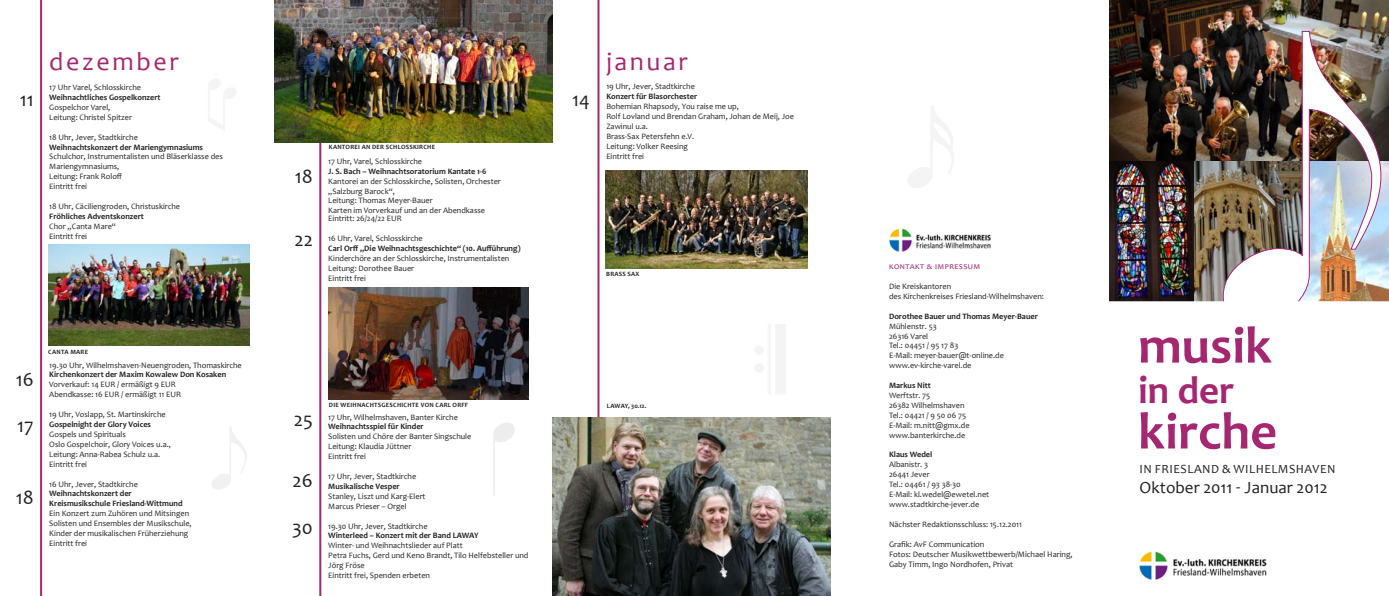
<style>
.page{position:relative;width:1389px;height:596px;background:#fff}
.page>*{position:absolute;margin:0;border:0;box-sizing:border-box;transform-origin:0 0}
.t1{font:700 52.4px "Candara";color:#a52671}
.t2{font:700 39px "Candara";color:#a52671}
.t3{font:26px "Candara";letter-spacing:.1em;color:#a52671}
.t4{font:20px "Candara";color:#231f20}
.t5{font:17px "Candara";color:#231f20}
.t6{font:12.5px "Candara";letter-spacing:.04em;color:#231f20}
.t7{font:9px "Candara";letter-spacing:.07em;color:#a52671}
.t8{font:8.4px/10px "Candara";color:#231f20}
.t9{font:8.2px/9.9px "Candara";color:#231f20}
.t10{font:700 8.2px/9.9px "Candara";color:#231f20}
.t11{font:700 6.5px "Candara";letter-spacing:.04em;color:#231f20}
</style>
<div class="page">
<hr style="left:40px;top:0;width:2px;height:595px;background:#a52671">
<svg style="left:493px;top:423px;width:22px;height:72px"></svg>
<img style="left:889px;top:228px;width:102px;height:24px">
<svg style="left:755px;top:324px;width:31px;height:70px"></svg>
<svg style="left:908px;top:106px;width:46px;height:82px"></svg>
<hr style="left:319px;top:0;width:2px;height:595px;background:#a52671">
<hr style="left:597px;top:0;width:2px;height:595px;background:#a52671">
<svg style="left:208px;top:78px;width:28px;height:52px"></svg>
<svg style="left:212px;top:425px;width:35px;height:64px"></svg>
<img style="left:1109px;top:0;width:280px;height:580px">
<img style="left:275px;top:0;width:278px;height:142px">
<img style="left:329px;top:287px;width:200px;height:112px">
<img style="left:553px;top:417px;width:277px;height:178px">
<img style="left:605px;top:170px;width:203px;height:98px">
<img style="left:48px;top:244px;width:202px;height:101px">
<h3 class="t4" style="left:20px;top:87px;width:15px">11</h3>
<h3 class="t3" style="left:49px;top:46px;width:131px">dezember</h3>
<p class="t9" style="left:49px;top:82px;width:93px">17 Uhr Varel, Schlosskirche</p>
<p class="t10" style="left:49px;top:92px;width:113px">Weihnachtliches Gospelkonzert</p>
<p class="t9" style="left:49px;top:102px;width:84px">Gospelchor Varel,<br>Leitung: Christel Spitzer</p>
<p class="t9" style="left:49px;top:132px;width:90px">18 Uhr, Jever, Stadtkirche</p>
<p class="t10" style="left:49px;top:142px;width:155px">Weihnachtskonzert der Mariengymnasiums</p>
<p class="t9" style="left:49px;top:152px;width:175px">Schulchor, I nstrumentalisten und Bläserklasse des<br>Mariengymnasiums,<br>Leitung: Frank Roloff<br>Eintritt frei</p>
<p class="t9" style="left:49px;top:201px;width:132px">18 Uhr, Cäciliengroden, Christuskirche</p>
<p class="t10" style="left:49px;top:211px;width:96px">Fröhliches Adventskonzert</p>
<p class="t9" style="left:49px;top:221px;width:68px">Chor „Canta Mare“<br>Eintritt frei</p>
<h3 class="t4" style="left:16px;top:367px;width:20px">16</h3>
<h3 class="t4" style="left:17px;top:413px;width:18px">17</h3>
<h3 class="t4" style="left:16px;top:485px;width:19px">18</h3>
<p class="t11" style="left:48px;top:347px;width:9px">canta</p>
<p class="t11" style="left:70px;top:347px;width:19px">mare</p>
<p class="t9" style="left:49px;top:360px;width:194px">19.30 Uhr, Wilhelmshaven-N euengroden, Thomaskirche</p>
<p class="t10" style="left:49px;top:369px;width:178px">Kirchenkonzert der Maxim Kowalew Don Kosaken</p>
<p class="t9" style="left:49px;top:379px;width:132px">Vorverkauf: 14 EUR / ermäßigt 9 EUR<br>Abendkasse: 16 EUR / ermäßigt 11 EUR</p>
<p class="t9" style="left:49px;top:409px;width:118px">19 Uhr, Voslapp, St. Martinskirche</p>
<p class="t10" style="left:49px;top:419px;width:103px">Gospelnight der Glory Voices</p>
<p class="t9" style="left:49px;top:429px;width:123px">Gospels und Spirituals<br>Oslo Gospelchoir, Glory Voices u.a.,<br>Leitung: Anna-Rabea Schulz u.a.<br>Eintritt frei</p>
<p class="t9" style="left:49px;top:478px;width:90px">16 Uhr, Jever, Stadtkirche</p>
<p class="t10" style="left:49px;top:488px;width:135px">Weihnachtskonzert der<br>Kreismusikschule Friesland-Wittmund</p>
<p class="t9" style="left:49px;top:508px;width:144px">Ein Konzert zum Zuhören und Mitsingen Solisten und Ensembles der Musikschule, Kinder der musikalischen Früherziehung Eintritt frei</p>
<h3 class="t4" style="left:295px;top:164px;width:19px">18</h3>
<h3 class="t4" style="left:294px;top:227px;width:20px">22</h3>
<p class="t11" style="left:329px;top:143px;width:10px">Kant</p>
<p class="t11" style="left:346px;top:143px;width:91px">orei an der Schlosskirche</p>
<p class="t9" style="left:328px;top:156px;width:95px">17 Uhr, Varel, Schlosskirche</p>
<p class="t10" style="left:328px;top:166px;width:160px">J. S. Bach – Weihnachtsoratorium Kantate 1-6</p>
<p class="t9" style="left:328px;top:176px;width:174px">Kantorei an der Schlosskirche, Solisten, Orchester „Salzburg Barock“,<br>Leitung: Thomas Meyer-Bauer<br>Karten im Vorverkauf und an der Abendkasse</p>
<p class="t9" style="left:328px;top:213px;width:74px">Eintritt: 26/24/22 EUR</p>
<p class="t9" style="left:328px;top:233px;width:96px">16 Uhr, Varel, Schlosskirche</p>
<p class="t10" style="left:328px;top:243px;width:194px">Carl Orff „Die Weihnachtsgeschichte“ (10. Aufführung)</p>
<p class="t9" style="left:328px;top:253px;width:183px">Kinderchöre an der Schlosskirche, I nstrumentalisten<br>Leitung: Dorothee Bauer<br>Eintritt frei</p>
<h3 class="t4" style="left:572px;top:87px;width:19px">14</h3>
<h3 class="t3" style="left:606px;top:45px;width:83px">januar</h3>
<p class="t9" style="left:606px;top:82px;width:90px">19 Uhr, Jever, Stadtkirche</p>
<p class="t10" style="left:606px;top:92px;width:92px">Konzert für Blasorchester</p>
<p class="t9" style="left:606px;top:102px;width:189px">Bohemian Rhapsody, You raise me up,<br>Rolf Lovland und Brendan Graham, Johan de Meij, Joe<br>Zawinul u.a.<br>Brass-Sax Petersfehn e.V.<br>Leitung: Volker Reesing<br>Eintritt frei</p>
<p class="t11" style="left:606px;top:270px;width:13px">brass</p>
<p class="t11" style="left:628px;top:270px;width:13px">sa x</p>
<h3 class="t4" style="left:294px;top:407px;width:21px">25</h3>
<h3 class="t4" style="left:293px;top:468px;width:22px">26</h3>
<h3 class="t4" style="left:292px;top:515px;width:22px">30</h3>
<p class="t11" style="left:329px;top:400px;width:137px">die weihnachtsgeschichte von carl orff</p>
<p class="t9" style="left:328px;top:411px;width:131px">17 Uhr, Wilhelmshaven, Banter Kirche</p>
<p class="t10" style="left:328px;top:421px;width:97px">Weihnachtsspiel für Kinder</p>
<p class="t9" style="left:328px;top:431px;width:145px">Solisten und Chöre der Banter Singschule<br>Leitung: Klaudia Jüttner<br>Eintritt frei</p>
<p class="t9" style="left:328px;top:471px;width:90px">17 Uhr, Jever, Stadtkirche</p>
<p class="t10" style="left:328px;top:481px;width:73px">Musikalische Vesper</p>
<p class="t9" style="left:328px;top:491px;width:99px">Stanley, Liszt und Karg-Elert<br>Marcus Prieser – Orgel</p>
<p class="t9" style="left:328px;top:520px;width:101px">19.30 Uhr, Jever, Stadtkirche</p>
<p class="t10" style="left:328px;top:530px;width:152px">Winterleed – Konzert mit der Band LAWAY</p>
<p class="t9" style="left:328px;top:540px;width:202px">Winter- und Weihnachtslieder auf Platt<br>Petra Fuchs, Gerd und Keno Brandt, Tilo H elfebsteller und Jörg Fröse<br>Eintritt frei, Spenden erbeten</p>
<p class="t11" style="left:607px;top:402px;width:10px">lawa</p>
<p class="t11" style="left:625px;top:402px;width:23px">y, 30.12.</p>
<p class="t7" style="left:889px;top:260px;width:93px">kontakt &amp; impressum</p>
<p class="t9" style="left:889px;top:281px;width:156px">Die Kreiskantoren<br>des Kirchenkreises Friesland-Wilhelmshaven:</p>
<p class="t10" style="left:889px;top:311px;width:150px">Dorothee Bauer und Thomas Meyer-Bauer</p>
<p class="t9" style="left:889px;top:321px;width:116px">Mühlenstr. 53<br>26316 Varel<br>Tel.: 04451 / 95 17 83<br>E-Mail: meyer-bauer@t-online.de www.ev-kirche-varel.de</p>
<p class="t10" style="left:889px;top:380px;width:43px">Markus Nitt</p>
<p class="t9" style="left:889px;top:390px;width:82px">Werftstr. 75<br>26382 Wilhelmshaven<br>Tel.: 04421 / 9 50 06 75<br>E-Mail: m.nitt@gmx.de www.banterkirche.de</p>
<p class="t10" style="left:889px;top:449px;width:45px">Klaus Wedel</p>
<p class="t9" style="left:889px;top:459px;width:102px">Albanistr. 3<br>26441 Jever<br>Tel.: 04461 / 93 38-30<br>E-Mail: kl.wedel@ewetel.net www.stadtkirche-jever.de</p>
<p class="t9" style="left:889px;top:519px;width:134px">N ächster Redaktionsschluss: 15.12.2011</p>
<p class="t8" style="left:889px;top:539px;width:185px">Grafik: AvF Communication<br>Fotos: Deutscher Musikwettbewerb/Michael H aring,<br>Gaby Timm, I ngo N ordhofen, Privat</p>
<h1 class="t1" style="left:1138px;top:314px;width:135px">musik</h1>
<h2 class="t2" style="left:1138px;top:366px;width:98px">in der</h2>
<h1 class="t1" style="left:1138px;top:399px;width:140px">kirche</h1>
<h3 class="t6" style="left:1139px;top:460px;width:198px">in friesland &amp; wilhelmshaven</h3>
<h3 class="t5" style="left:1139px;top:477px;width:190px">Oktober 2011 - Januar 2012</h3>
</div>
